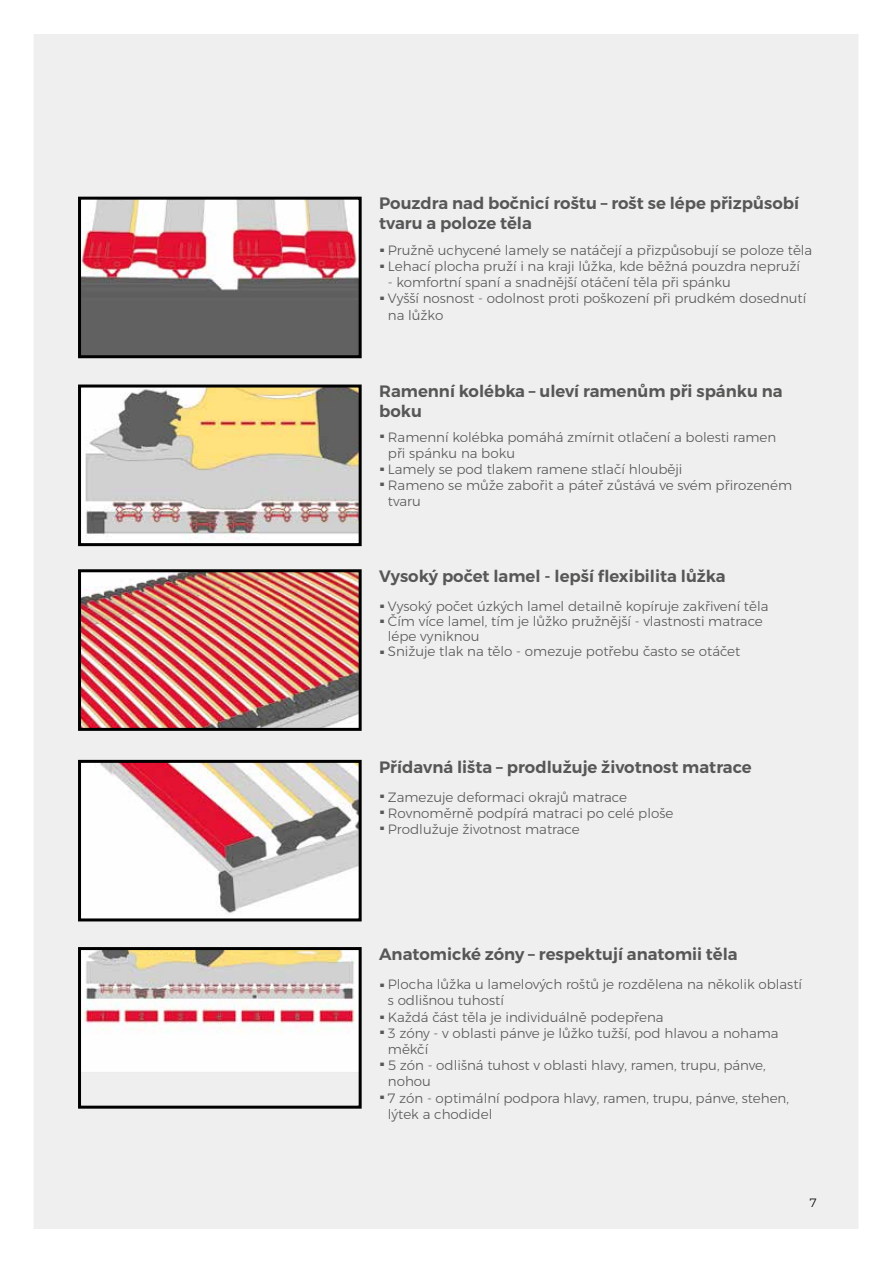
<style>
.page{position:relative;width:893px;height:1263px;background:#fff}
.page>*{position:absolute;margin:0;border:0;box-sizing:border-box;transform-origin:0 0}
.t1{font:36px/39.9px "Arial";color:#575756}
.t2{font:600 16.5px/19.8px "Montserrat";color:#575756}
.t3{font:300 13.5px/16.2px "Montserrat";color:#575756}
.t4{font:300 12px "Montserrat";color:#000}
</style>
<div class="page">
<div style="left:34px;top:34px;width:824px;height:1195px;background:#efefef"></div>
<img style="left:82px;top:201px;width:276px;height:153px">
<div style="left:78px;top:197px;width:284px;height:161px;border:3px solid #000"></div>
<img style="left:82px;top:388px;width:276px;height:154px">
<div style="left:78px;top:384px;width:284px;height:162px;border:3px solid #000"></div>
<img style="left:82px;top:573px;width:276px;height:154px">
<div style="left:78px;top:569px;width:284px;height:162px;border:3px solid #000"></div>
<img style="left:82px;top:764px;width:276px;height:153px">
<div style="left:78px;top:760px;width:284px;height:161px;border:3px solid #000"></div>
<img style="left:82px;top:951px;width:276px;height:121px">
<div style="left:78px;top:947px;width:284px;height:162px;border:3px solid #000"></div>
<p class="t2" style="left:379px;top:193px;width:421px">Pouzdra nad bočnicí roštu – rošt se lépe přizpůsobí tvaru a poloze těla</p>
<p class="t3" style="left:388px;top:242px;width:426px">Pružně uchycené lamely se natáčejí a přizpůsobují se poloze těla<br>Lehací plocha pruží i na kraji lůžka, kde běžná pouzdra nepruží</p>
<p class="t3" style="left:388px;top:274px;width:420px">- komfortní spaní a snadnější otáčení těla při spánku<br>Vyšší nosnost - odolnost proti poškození při prudkém dosednutí na lůžko</p>
<h1 class="t1" style="left:377px;top:228px;width:12px">.. .</h1>
<p class="t2" style="left:379px;top:381px;width:405px">Ramenní kolébka – uleví ramenům při spánku na boku</p>
<p class="t3" style="left:388px;top:428px;width:406px">Ramenní kolébka pomáhá zmírnit otlačení a bolesti ramen při spánku na boku<br>Lamely se pod tlakem ramene stlačí hlouběji<br>Rameno se může zabořit a páteř zůstává ve svém přirozeném tvaru</p>
<h1 class="t1" style="left:377px;top:405px;width:12px;line-height:40.3px">. ..</h1>
<p class="t2" style="left:379px;top:566px;width:348px">Vysoký počet lamel - lepší flexibilita lůžka</p>
<p class="t3" style="left:388px;top:599px;width:382px;line-height:15px">Vysoký počet úzkých lamel detailně kopíruje zakřivení těla Čím více lamel, tím je lůžko pružnější - vlastnosti matrace lépe vyniknou<br>Snižuje tlak na tělo - omezuje potřebu často se otáčet</p>
<h1 class="t1" style="left:377px;top:584px;width:12px;line-height:38.2px">.. .</h1>
<p class="t2" style="left:379px;top:756px;width:374px">Přídavná lišta – prodlužuje životnost matrace</p>
<p class="t3" style="left:388px;top:789px;width:287px">Zamezuje deformaci okrajů matrace<br>Rovnoměrně podpírá matraci po celé ploše<br>Prodlužuje životnost matrace</p>
<h1 class="t1" style="left:377px;top:782px;width:12px">...</h1>
<p class="t2" style="left:379px;top:943px;width:360px">Anatomické zóny – respektují anatomii těla</p>
<p class="t3" style="left:388px;top:976px;width:416px">Plocha lůžka u lamelových roštů je rozdělena na několik oblastí s odlišnou tuhostí<br>Každá část těla je individuálně podepřena<br>3 zóny - v oblasti pánve je lůžko tužší, pod hlavou a nohama měkčí<br>5 zón - odlišná tuhost v oblasti hlavy, ramen, trupu, pánve, nohou<br>7 zón - optimální podpora hlavy, ramen, trupu, pánve, stehen, lýtek a chodidel</p>
<h1 class="t1" style="left:377px;top:954px;width:12px;text-align:justify">. .. .</h1>
<h1 class="t1" style="left:377px;top:1067px;width:12px">.</h1>
<p class="t4" style="left:810px;top:1196px;width:8px">7</p>
</div>
